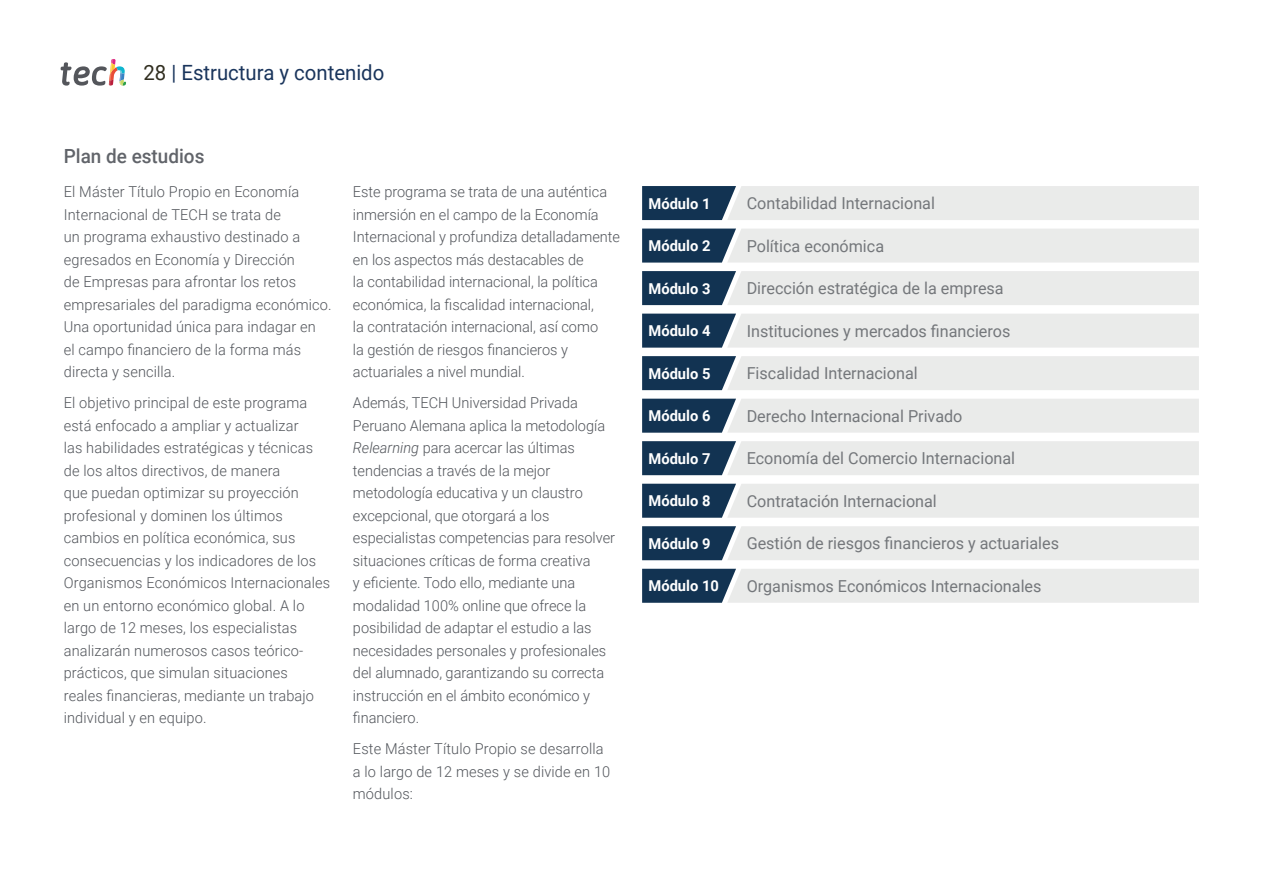
<style>
.page{position:relative;width:1263px;height:893px;background:#fff}
.page>*{position:absolute;margin:0;border:0;box-sizing:border-box;transform-origin:0 0}
.t1{font:21px "Roboto";color:#1a355c}
.t2{font:500 19.5px "Roboto";color:#61646a}
.t3{font:16.5px "Roboto";color:#74777b}
.t4{font:300 15px/22.5px "Roboto";color:#52555b}
.t5{font:700 15px "Roboto";color:#fff}
.s1{color:#312e20}
.s2{font-style:italic}
</style>
<div class="page">
<svg style="left:61px;top:59px;width:65px;height:27px"></svg>
<svg style="left:642px;top:186px;width:557px;height:34px;background:#c8ced2"></svg>
<svg style="left:642px;top:356px;width:557px;height:34px;background:#c8ced2"></svg>
<svg style="left:642px;top:271px;width:557px;height:34px;background:#c8ced2"></svg>
<svg style="left:642px;top:441px;width:557px;height:34px;background:#c8ced2"></svg>
<svg style="left:642px;top:526px;width:557px;height:34px;background:#c8ced2"></svg>
<svg style="left:642px;top:314px;width:557px;height:34px;background:#c9cfd3"></svg>
<svg style="left:642px;top:484px;width:557px;height:34px;background:#c8ced2"></svg>
<svg style="left:642px;top:569px;width:557px;height:34px;background:#c8ced2"></svg>
<svg style="left:642px;top:229px;width:557px;height:34px;background:#c9cfd3"></svg>
<svg style="left:642px;top:399px;width:557px;height:34px;background:#c9ced2"></svg>
<h1 class="t1" style="left:144px;top:57px;width:242px"><span class="s1">28</span> | Estructura y contenido</h1>
<h2 class="t2" style="left:64px;top:143px;width:142px">Plan de estudios</h2>
<p class="t4" style="left:64px;top:180px;width:269px">El Máster Título Propio en Economía Internacional de TECH se trata de<br>un programa exhaustivo destinado a egresados en Economía y Dirección<br>de Empresas para afrontar los retos empresariales del paradigma económico.<br>Una oportunidad única para indagar en<br>el campo financiero de la forma más directa y sencilla.</p>
<p class="t4" style="left:64px;top:391px;width:268px">El objetivo principal de este programa está enfocado a ampliar y actualizar<br>las habilidades estratégicas y técnicas de los altos directivos, de manera<br>que puedan optimizar su proyección profesional y dominen los últimos cambios en política económica, sus consecuencias y los indicadores de los Organismos Económicos Internacionales en un entorno económico global. A lo largo de 12 meses, los especialistas analizarán numerosos casos teórico&shy;prácticos, que simulan situaciones reales financieras, mediante un trabajo individual y en equipo.</p>
<p class="t4" style="left:353px;top:180px;width:269px">Este programa se trata de una auténtica inmersión en el campo de la Economía Internacional y profundiza detalladamente en los aspectos más destacables de<br>la contabilidad internacional, la política económica, la fiscalidad internacional,<br>la contratación internacional, así como<br>la gestión de riesgos financieros y actuariales a nivel mundial.</p>
<p class="t4" style="left:353px;top:391px;width:264px">Además, TECH Universidad Privada Peruano Alemana aplica la metodología <span class="s2">Relearning</span> para acercar las últimas tendencias a través de la mejor metodología educativa y un claustro excepcional, que otorgará a los especialistas competencias para resolver situaciones críticas de forma creativa<br>y eficiente. Todo ello, mediante una modalidad 100% online que ofrece la posibilidad de adaptar el estudio a las necesidades personales y profesionales del alumnado, garantizando su correcta instrucción en el ámbito económico y financiero.</p>
<p class="t4" style="left:353px;top:737px;width:259px">Este Máster Título Propio se desarrolla a lo largo de 12 meses y se divide en 10 módulos:</p>
<p class="t5" style="left:648px;top:193px;width:63px">Módulo 1</p>
<p class="t3" style="left:747px;top:192px;width:190px">Contabilidad Internacional</p>
<p class="t5" style="left:648px;top:235px;width:63px">Módulo 2</p>
<p class="t3" style="left:747px;top:234px;width:139px">Política económica</p>
<p class="t5" style="left:648px;top:278px;width:63px">Módulo 3</p>
<p class="t3" style="left:747px;top:277px;width:258px">Dirección estratégica de la empresa</p>
<p class="t5" style="left:648px;top:320px;width:63px">Módulo 4</p>
<p class="t3" style="left:747px;top:319px;width:265px">Instituciones y mercados financieros</p>
<p class="t5" style="left:648px;top:363px;width:63px">Módulo 5</p>
<p class="t3" style="left:747px;top:362px;width:172px">Fiscalidad Internacional</p>
<p class="t5" style="left:648px;top:405px;width:63px">Módulo 6</p>
<p class="t3" style="left:747px;top:404px;width:217px">Derecho Internacional Privado</p>
<p class="t5" style="left:648px;top:448px;width:63px">Módulo 7</p>
<p class="t3" style="left:747px;top:447px;width:270px">Economía del Comercio Internacional</p>
<p class="t5" style="left:648px;top:490px;width:63px">Módulo 8</p>
<p class="t3" style="left:747px;top:489px;width:192px">Contratación Internacional</p>
<p class="t5" style="left:648px;top:533px;width:63px">Módulo 9</p>
<p class="t3" style="left:747px;top:532px;width:314px">Gestión de riesgos financieros y actuariales</p>
<p class="t5" style="left:648px;top:576px;width:72px">Módulo 10</p>
<p class="t3" style="left:747px;top:574px;width:296px">Organismos Económicos Internacionales</p>
</div>
